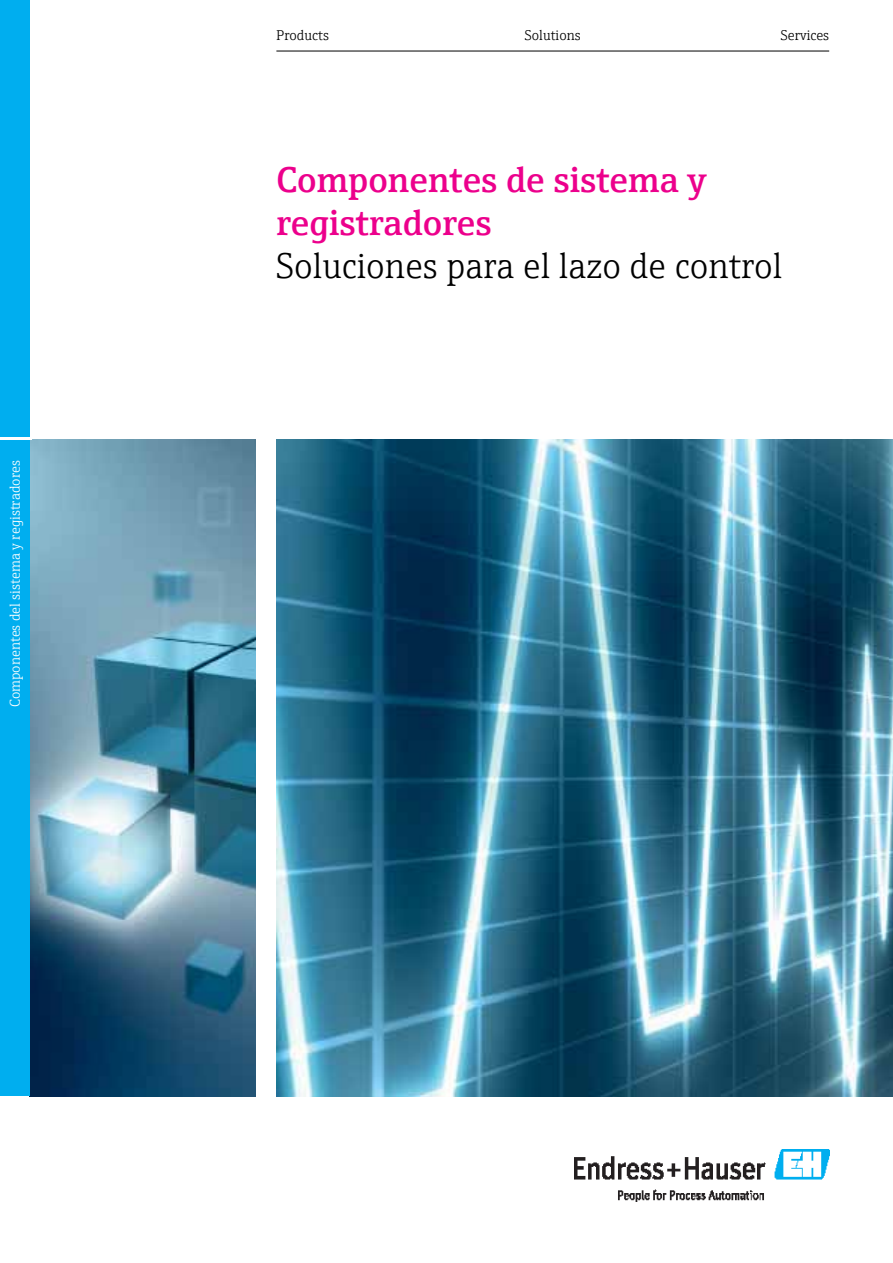
<style>
.page{position:relative;width:893px;height:1263px;background:#fff}
.page>*{position:absolute;margin:0;border:0;box-sizing:border-box;transform-origin:0 0}
.t1{font:600 36px/43.2px "E+H Serif";color:#ec008c}
.t2{font:300 36px "E+H Serif";color:#000}
.t3{font:300 14.25px "E+H Serif";color:#fff}
.t4{font:300 14.25px "E+H Serif";color:#000}
</style>
<div class="page">
<img style="left:276px;top:439px;width:617px;height:657px">
<img style="left:30px;top:439px;width:225px;height:657px">
<div style="left:0;top:0;width:30px;height:1096px;background:#00aeef"></div>
<hr style="left:0;top:437px;width:32px;height:2px;background:#fff">
<img style="left:574px;top:1150px;width:255px;height:51px">
<hr style="left:276px;top:51px;width:553px;height:1px;background:#000">
<p class="t3" style="left:4px;top:707px;width:249px;rotate:-90deg">Componentes del sistema y registradores</p>
<p class="t4" style="left:276px;top:24px;width:54px">Products</p>
<p class="t4" style="left:525px;top:24px;width:57px">Solutions</p>
<p class="t4" style="left:781px;top:24px;width:50px">Services</p>
<h1 class="t1" style="left:276px;top:155px;width:431px">Componentes de sistema y registradores</h1>
<h1 class="t2" style="left:276px;top:240px;width:507px">Soluciones para el lazo de control</h1>
</div>
